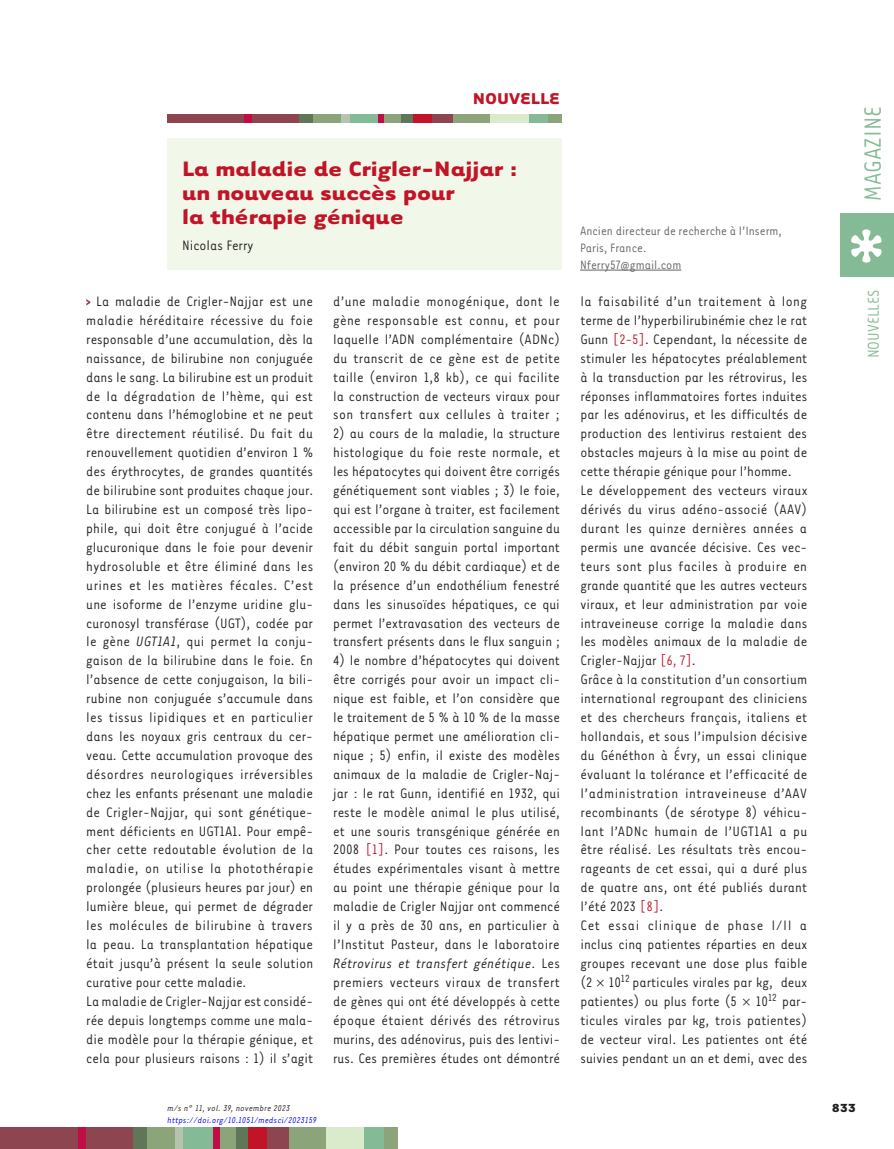
<style>
.page{position:relative;width:894px;height:1149px;background:#fff}
.page>*{position:absolute;margin:0;border:0;box-sizing:border-box;transform-origin:0 0}
.t1{font:27px "Tarzana Nar OT";color:#84ba95}
.t2{font:700 24px/24px "Tarzana Wide OT";color:#c11527}
.t3{font:18px "Tarzana Nar OT";color:#84ba95}
.t4{font:700 18px "Tarzana Wide OT";color:#c11527}
.t5{font:15.75px/18.9px "Tarzana Nar OT";color:#231f20;text-align:justify}
.t6{font:13.95px/17px "Tarzana Nar OT";color:#636366}
.t7{font:700 13.5px "Tarzana Wide OT";color:#231f20}
.t8{font:italic 9.75px "Tarzana Nar OT";letter-spacing:.025em;color:#00f}
.t9{font:italic 9.75px "Tarzana Nar OT";letter-spacing:.025em;color:#231f20}
.s1{font-style:italic}
.s2{color:#bf182a}
</style>
<div class="page">
<div style="left:0;top:1127px;width:134px;height:21px;background:#8d454f"></div>
<div style="left:235px;top:1127px;width:13px;height:21px;background:#5f7659"></div>
<div style="left:78px;top:1127px;width:7px;height:21px;background:#c10d45"></div>
<div style="left:133px;top:1127px;width:22px;height:21px;background:#5f7659"></div>
<div style="left:147px;top:1127px;width:30px;height:21px;background:#8ba479"></div>
<div style="left:175px;top:1127px;width:9px;height:21px;background:#b6c4ad"></div>
<div style="left:183px;top:1127px;width:30px;height:21px;background:#84ba95"></div>
<div style="left:217px;top:1127px;width:19px;height:21px;background:#8ba479"></div>
<div style="left:213px;top:1127px;width:6px;height:21px;background:#c10d45"></div>
<div style="left:248px;top:1127px;width:27px;height:21px;background:#c11527"></div>
<div style="left:287px;top:1127px;width:39px;height:21px;background:#8ba479"></div>
<div style="left:267px;top:1127px;width:21px;height:21px;background:#8d454f"></div>
<div style="left:326px;top:1127px;width:38px;height:21px;background:#daebcb"></div>
<div style="left:364px;top:1127px;width:20px;height:21px;background:#84ba95"></div>
<div style="left:383px;top:1127px;width:14px;height:21px;background:#8ba479"></div>
<div style="left:840px;top:213px;width:53px;height:63px;background:#84ba95"></div>
<svg style="left:851px;top:229px;width:30px;height:33px"></svg>
<div style="left:167px;top:115px;width:133px;height:8px;background:#8d454f"></div>
<div style="left:299px;top:115px;width:27px;height:8px;background:#5f7659"></div>
<div style="left:400px;top:115px;width:13px;height:8px;background:#5f7659"></div>
<div style="left:313px;top:115px;width:29px;height:8px;background:#8ba479"></div>
<div style="left:349px;top:115px;width:29px;height:8px;background:#84ba95"></div>
<div style="left:528px;top:115px;width:20px;height:8px;background:#84ba95"></div>
<div style="left:382px;top:115px;width:19px;height:8px;background:#8ba479"></div>
<div style="left:547px;top:115px;width:14px;height:8px;background:#8ba479"></div>
<div style="left:451px;top:115px;width:39px;height:8px;background:#8ba479"></div>
<div style="left:490px;top:115px;width:38px;height:8px;background:#daebcb"></div>
<div style="left:341px;top:115px;width:8px;height:8px;background:#b6c4ad"></div>
<div style="left:244px;top:115px;width:7px;height:8px;background:#c10d45"></div>
<div style="left:378px;top:115px;width:6px;height:8px;background:#c10d45"></div>
<div style="left:413px;top:115px;width:27px;height:8px;background:#c11527"></div>
<div style="left:432px;top:115px;width:21px;height:8px;background:#8d454f"></div>
<div style="left:167px;top:138px;width:394px;height:132px;background:#f1f7e9"></div>
<svg style="left:86px;top:299px;width:4px;height:6px"></svg>
<hr style="left:579px;top:270px;width:102px;height:1px;background:#636366">
<hr style="left:0;top:1021px;width:1px;height:42px;background:#8ba479">
<p class="t4" style="left:472px;top:87px;width:89px">NOUVELLE</p>
<h2 class="t2" style="left:182px;top:155px;width:337px">La maladie de Crigler-Najjar : un nouveau succès pour<br>la thérapie génique</h2>
<p class="t5" style="left:182px;top:235px;width:73px">Nicolas Ferry</p>
<p class="t5" style="left:86px;top:291px;width:228px;text-align:left;text-indent:10px">La maladie de Crigler-Najjar est une maladie héréditaire récessive du foie responsable d’une accumulation, dès la naissance, de bilirubine non conjuguée dans le sang. La bilirubine est un produit de la dégradation de l’hème, qui est contenu dans l’hémoglobine et ne peut être directement réutilisé. Du fait du renouvellement quotidien d’environ 1 % des érythrocytes, de grandes quantités de bilirubine sont produites chaque jour.<br>La bilirubine est un composé très lipo&shy;phile, qui doit être conjugué à l’acide glucuronique dans le foie pour devenir hydrosoluble et être éliminé dans les urines et les matières fécales. C’est une isoforme de l’enzyme uridine glu&shy;curonosyl transférase (UGT), codée par le gène <span class="s1">UGT1A1</span>, qui permet la conju&shy;gaison de la bilirubine dans le foie. En l’absence de cette conjugaison, la bili&shy;rubine non conjuguée s’accumule dans les tissus lipidiques et en particulier dans les noyaux gris centraux du cer&shy;veau. Cette accumulation provoque des désordres neurologiques irréversibles chez les enfants présenant une maladie de Crigler-Najjar, qui sont génétique&shy;ment déficients en UGT1A1. Pour empê&shy;cher cette redoutable évolution de la maladie, on utilise la photothérapie prolongée (plusieurs heures par jour) en lumière bleue, qui permet de dégrader les molécules de bilirubine à travers la peau. La transplantation hépatique était jusqu’à présent la seule solution curative pour cette maladie.<br>La maladie de Crigler-Najjar est considé- rée depuis longtemps comme une mala&shy;die modèle pour la thérapie génique, et cela pour plusieurs raisons : 1) il s’agit</p>
<p class="t5" style="left:333px;top:291px;width:228px">d’une maladie monogénique, dont le gène responsable est connu, et pour laquelle l’ADN complémentaire (ADNc) du transcrit de ce gène est de petite taille (environ 1,8 kb), ce qui facilite la construction de vecteurs viraux pour son transfert aux cellules à traiter ;</p>
<p class="t5" style="left:333px;top:423px;width:228px">2) au cours de la maladie, la structure histologique du foie reste normale, et les hépatocytes qui doivent être corrigés génétiquement sont viables ; 3) le foie, qui est l’organe à traiter, est facilement accessible par la circulation sanguine du fait du débit sanguin portal important (environ 20 % du débit cardiaque) et de la présence d’un endothélium fenestré dans les sinusoïdes hépatiques, ce qui permet l’extravasation des vecteurs de transfert présents dans le flux sanguin ;</p>
<p class="t5" style="left:333px;top:650px;width:228px">4) le nombre d’hépatocytes qui doivent être corrigés pour avoir un impact cli&shy;nique est faible, et l’on considère que le traitement de 5 % à 10 % de la masse hépatique permet une amélioration cli&shy;nique ; 5) enfin, il existe des modèles animaux de la maladie de Crigler-Naj&shy;jar : le rat Gunn, identifié en 1932, qui reste le modèle animal le plus utilisé, et une souris transgénique générée en 2008 <span class="s2">[1]</span>. Pour toutes ces raisons, les études expérimentales visant à mettre au point une thérapie génique pour la maladie de Crigler Najjar ont commencé il y a près de 30 ans, en particulier à l’Institut Pasteur, dans le laboratoire <span class="s1">Rétrovirus et transfert génétique</span>. Les premiers vecteurs viraux de transfert de gènes qui ont été développés à cette époque étaient dérivés des rétrovirus murins, des adénovirus, puis des lentivi&shy;rus. Ces premières études ont démontré</p>
<p class="t9" style="left:167px;top:1102px;width:124px">m/s n° 11, vol. 39, novembre 2023</p>
<p class="t8" style="left:167px;top:1114px;width:151px">https://doi.org/10.1051/medsci/2023159</p>
<p class="t6" style="left:579px;top:221px;width:203px">Ancien directeur de recherche à l’Inserm,<br>Paris, France.<br>Nferry57@gmail.com</p>
<p class="t5" style="left:580px;top:291px;width:228px;text-align:left">la faisabilité d’un traitement à long terme de l’hyperbilirubinémie chez le rat Gunn <span class="s2">[2-5]</span>. Cependant, la nécessite de stimuler les hépatocytes préalablement à la transduction par les rétrovirus, les réponses inflammatoires fortes induites par les adénovirus, et les difficultés de production des lentivirus restaient des obstacles majeurs à la mise au point de cette thérapie génique pour l’homme.<br>Le développement des vecteurs viraux dérivés du virus adéno-associé (AAV) durant les quinze dernières années a permis une avancée décisive. Ces vec&shy;teurs sont plus faciles à produire en grande quantité que les autres vecteurs viraux, et leur administration par voie intraveineuse corrige la maladie dans les modèles animaux de la maladie de Crigler-Najjar <span class="s2">[6, 7]</span>.<br>Grâce à la constitution d’un consortium international regroupant des cliniciens et des chercheurs français, italiens et hollandais, et sous l’impulsion décisive du Généthon à Évry, un essai clinique évaluant la tolérance et l’efficacité de l’administration intraveineuse d’AAV recombinants (de sérotype 8) véhicu&shy;lant l’ADNc humain de l’UGT1A1 a pu être réalisé. Les résultats très encou&shy;rageants de cet essai, qui a duré plus de quatre ans, ont été publiés durant l’été 2023 <span class="s2">[8]</span>.<br>Cet essai clinique de phase I/II a inclus cinq patientes réparties en deux groupes recevant une dose plus faible (2 10<sup>12</sup> particules virales par kg, deux patientes) ou plus forte (5 10<sup>12</sup> par&shy;ticules virales par kg, trois patientes) de vecteur viral. Les patientes ont été suivies pendant un an et demi, avec des</p>
<h1 class="t1" style="left:856px;top:201px;width:96px;rotate:-90deg">MAGAZINE</h1>
<p class="t3" style="left:862px;top:358px;width:70px;rotate:-90deg">NOUVELLES</p>
<p class="t7" style="left:831px;top:1098px;width:26px">833</p>
</div>
